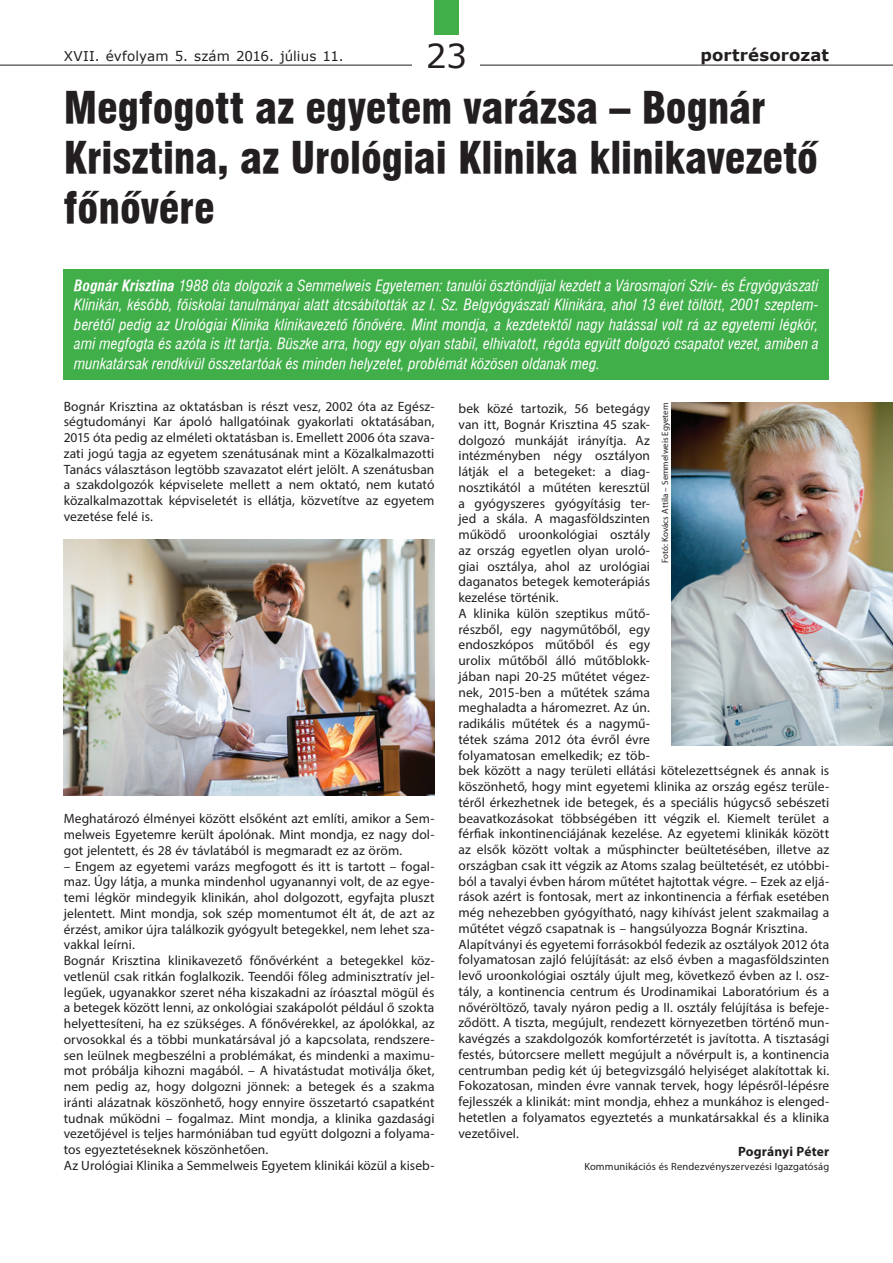
<style>
.page{position:relative;width:893px;height:1263px;background:#fff}
.page>*{position:absolute;margin:0;border:0;box-sizing:border-box;transform-origin:0 0}
.C1{font:42px/50.4px "Swiss 721 Blk Cn PFL";letter-spacing:-.005em;color:#231f20}
.t1{font:33px "Verdana";color:#231f20}
.t2{font:700 16.5px "Verdana";letter-spacing:.01em;color:#231f20}
.Lead{font:italic 15px/19.5px "Swiss 721 Cn PFL";letter-spacing:.005em;color:#fff;text-align:justify}
.t3{font:13.5px/15.8px "Myriad Pro";letter-spacing:.005em;color:#231f20;text-align:justify}
.t4{font:13.5px "Verdana";color:#231f20}
.t5{font:700 13.5px "Myriad Pro";letter-spacing:.01em;color:#231f20}
.marketing{font:10.5px "Myriad Pro";letter-spacing:.01em;color:#231f20}
.Foto{font:9px "Myriad PFL";letter-spacing:.02em;color:#231f20}
.s1{font-weight:700}
</style>
<div class="page">
<hr style="left:0;top:65px;width:893px;height:1px;background:#231f20">
<div style="left:413px;top:32px;width:67px;height:45px;background:#fff"></div>
<div style="left:434px;top:0;width:24px;height:34px;background:#40ae49"></div>
<div style="left:64px;top:269px;width:765px;height:110px;background:#40ae49"></div>
<img style="left:671px;top:403px;width:222px;height:342px">
<img style="left:64px;top:539px;width:370px;height:257px">
<p class="t4" style="left:64px;top:46px;width:281px">XVII. évfolyam 5. szám 2016. július 11.</p>
<h2 class="t1" style="left:426px;top:33px;width:43px">23</h2>
<p class="t2" style="left:700px;top:43px;width:130px">portrésorozat</p>
<p class="C1" style="left:64px;top:82px;width:756px">Megfogott az egyetem varázsa – Bognár<br>Krisztina, az Urológiai Klinika klinikavezető főnővére</p>
<p class="Lead" style="left:74px;top:276px;width:746px"><span class="s1">Bognár Krisztina</span> 1988 óta dolgozik a Semmelweis Egyetemen: tanulói ösztöndíjjal kezdett a Városmajori Szív- és Érgyógyászati Klinikán, később, főiskolai tanulmányai alatt átcsábították az I. Sz. Belgyógyászati Klinikára, ahol 13 évet töltött, 2001 szeptem&shy;berétől pedig az Urológiai Klinika klinikavezető főnővére. Mint mondja, a kezdetektől nagy hatással volt rá az egyetemi légkör, ami megfogta és azóta is itt tartja. Büszke arra, hogy egy olyan stabil, elhivatott, régóta együtt dolgozó csapatot vezet, amiben a munkatársak rendkívül összetartóak és minden helyzetet, problémát közösen oldanak meg.</p>
<p class="t3" style="left:64px;top:398px;width:372px">Bognár Krisztina az oktatásban is részt vesz, 2002 óta az Egész&shy;ségtudományi Kar ápoló hallgatóinak gyakorlati oktatásában, 2015 óta pedig az elméleti oktatásban is. Emellett 2006 óta szava&shy;zati jogú tagja az egyetem szenátusának mint a Közalkalmazotti Tanács választáson legtöbb szavazatot elért jelölt. A szenátusban a szakdolgozók képviselete mellett a nem oktató, nem kutató közalkalmazottak képviseletét is ellátja, közvetítve az egyetem vezetése felé is.</p>
<p class="t3" style="left:458px;top:400px;width:193px">bek közé tartozik, 56 betegágy van itt, Bognár Krisztina 45 szak&shy;dolgozó munkáját irányítja. Az intézményben négy osztályon látják el a betegeket: a diag&shy;nosztikától a műtéten keresztül a gyógyszeres gyógyításig ter&shy;jed a skála. A magasföldszinten működő uroonkológiai osztály az ország egyetlen olyan uroló&shy;giai osztálya, ahol az urológiai daganatos betegek kemoterápiás kezelése történik.</p>
<p class="t3" style="left:458px;top:605px;width:372px;text-align:left">A klinika külön szeptikus műtő-<br>részből, egy nagyműtőből, egy<br>endoszkópos műtőből és egy<br>urolix műtőből álló műtőblokk-<br>jában napi 20-25 műtétet végez-<br>nek, 2015-ben a műtétek száma<br>meghaladta a háromezret. Az ún.<br>radikális műtétek és a nagymű-<br>tétek száma 2012 óta évről évre<br>folyamatosan emelkedik; ez töb-<br>bek között a nagy területi ellátási kötelezettségnek és annak is köszönhető, hogy mint egyetemi klinika az ország egész terüle&shy;téről érkezhetnek ide betegek, és a speciális húgycső sebészeti beavatkozásokat többségében itt végzik el. Kiemelt terület a férfiak inkontinenciájának kezelése. Az egyetemi klinikák között az elsők között voltak a műsphincter beültetésében, illetve az országban csak itt végzik az Atoms szalag beültetését, ez utóbbi&shy;ból a tavalyi évben három műtétet hajtottak végre. – Ezek az eljá&shy;rások azért is fontosak, mert az inkontinencia a férfiak esetében még nehezebben gyógyítható, nagy kihívást jelent szakmailag a műtétet végző csapatnak is – hangsúlyozza Bognár Krisztina.</p>
<p class="t3" style="left:458px;top:936px;width:372px">Alapítványi és egyetemi forrásokból fedezik az osztályok 2012 óta folyamatosan zajló felújítását: az első évben a magasföldszinten levő uroonkológiai osztály újult meg, következő évben az I. osz&shy;tály, a kontinencia centrum és Urodinamikai Laboratórium és a nővéröltöző, tavaly nyáron pedig a II. osztály felújítása is befeje&shy;ződött. A tiszta, megújult, rendezett környezetben történő mun&shy;kavégzés a szakdolgozók komfortérzetét is javította. A tisztasági festés, bútorcsere mellett megújult a nővérpult is, a kontinencia centrumban pedig két új betegvizsgáló helyiséget alakítottak ki.<br>Fokozatosan, minden évre vannak tervek, hogy lépésről-lépésre fejlesszék a klinikát: mint mondja, ehhez a munkához is elenged&shy;hetetlen a folyamatos egyeztetés a munkatársakkal és a klinika vezetőivel.</p>
<p class="t5" style="left:738px;top:1143px;width:93px">Pogrányi Péter</p>
<p class="marketing" style="left:584px;top:1160px;width:246px">Kommunikációs és Rendezvényszervezési Igazgatóság</p>
<p class="Foto" style="left:661px;top:563px;width:161px;rotate:-90deg">Fotó: Kovács Attila – Semmelweis Egyetem</p>
<p class="t3" style="left:64px;top:811px;width:372px">Meghatározó élményei között elsőként azt említi, amikor a Sem&shy;melweis Egyetemre került ápolónak. Mint mondja, ez nagy dol&shy;got jelentett, és 28 év távlatából is megmaradt ez az öröm.</p>
<p class="t3" style="left:64px;top:858px;width:372px">– Engem az egyetemi varázs megfogott és itt is tartott – fogal&shy;maz. Úgy látja, a munka mindenhol ugyanannyi volt, de az egye&shy;temi légkör mindegyik klinikán, ahol dolgozott, egyfajta pluszt jelentett. Mint mondja, sok szép momentumot élt át, de azt az érzést, amikor újra találkozik gyógyult betegekkel, nem lehet sza&shy;vakkal leírni.</p>
<p class="t3" style="left:64px;top:952px;width:372px">Bognár Krisztina klinikavezető főnővérként a betegekkel köz&shy;vetlenül csak ritkán foglalkozik. Teendői főleg adminisztratív jel&shy;legűek, ugyanakkor szeret néha kiszakadni az íróasztal mögül és a betegek között lenni, az onkológiai szakápolót például ő szokta helyettesíteni, ha ez szükséges. A főnővérekkel, az ápolókkal, az orvosokkal és a többi munkatársával jó a kapcsolata, rendszere&shy;sen leülnek megbeszélni a problémákat, és mindenki a maximu&shy;mot próbálja kihozni magából. – A hivatástudat motiválja őket, nem pedig az, hogy dolgozni jönnek: a betegek és a szakma iránti alázatnak köszönhető, hogy ennyire összetartó csapatként tudnak működni – fogalmaz. Mint mondja, a klinika gazdasági vezetőjével is teljes harmóniában tud együtt dolgozni a folyama&shy;tos egyeztetéseknek köszönhetően.</p>
<p class="t3" style="left:64px;top:1157px;width:372px">Az Urológiai Klinika a Semmelweis Egyetem klinikái közül a kiseb-</p>
</div>
